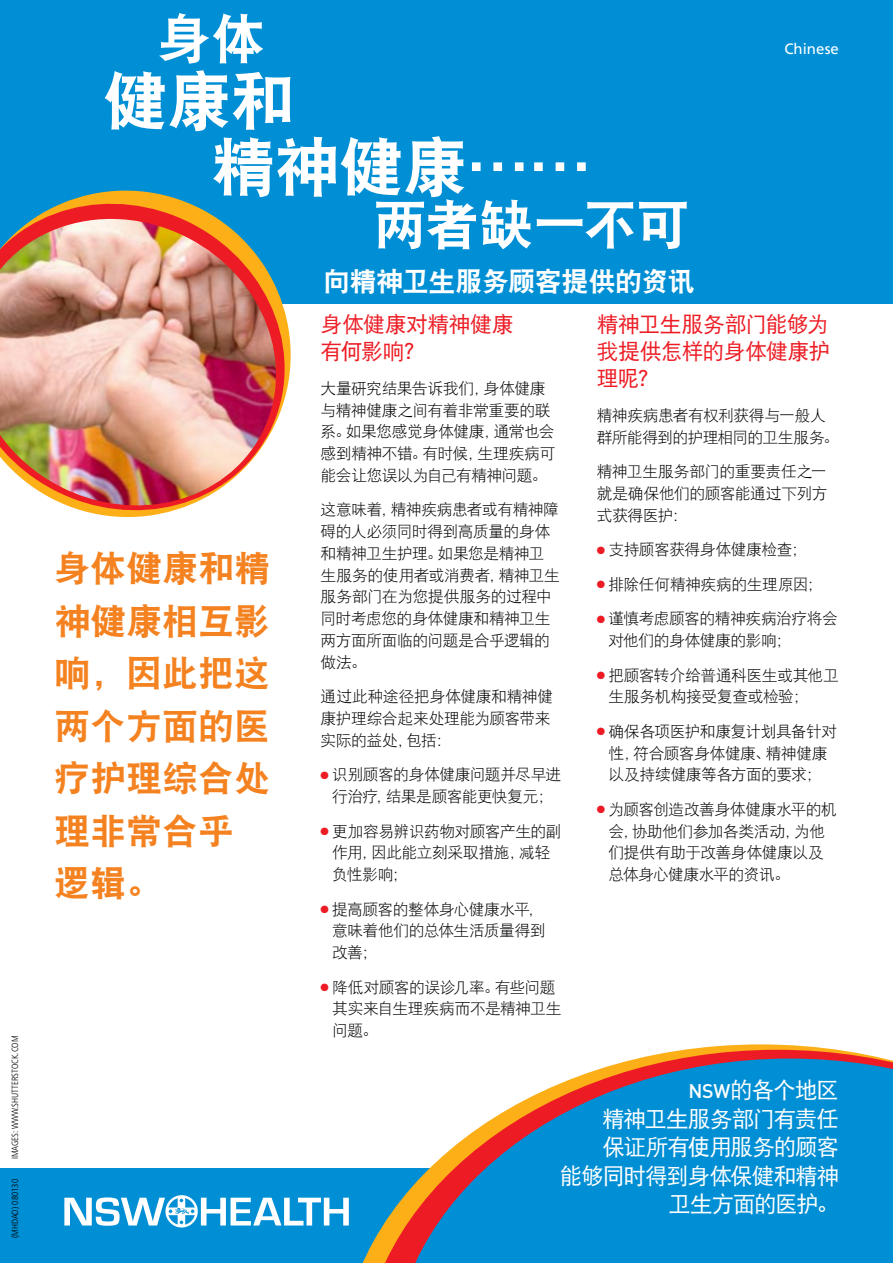
<style>
.page{position:relative;width:893px;height:1263px;background:#008fd4}
.page>*{position:absolute;margin:0;border:0;box-sizing:border-box;transform-origin:0 0}
.t1{font:64.5px/66px "DFP Hei W9";letter-spacing:-.01em;color:#fff}
.t2{font:54px "DFP Hei W9";letter-spacing:-.01em;color:#fff}
.t3{font:36px/52.5px "DFP Hei W9";color:#f58220}
.t4{font:27px "DFP Hei W9";letter-spacing:-.02em;color:#fff}
.t5{font:22.5px/28.5px "DFP Hei W5";letter-spacing:-.045em;color:#fff;text-align:right}
.t6{font:21.75px/27px "DFP Hei W5";letter-spacing:-.025em;color:#ed1c24}
.t7{font:15.75px/21.8px "DFP Hei W3";letter-spacing:-.03em;color:#000}
.t8{font:15px "Frutiger";letter-spacing:.005em;color:#fff}
.t9{font:300 condensed 9px "Frutiger";color:#000}
.s1{color:#ed1c24}
.s2{font-family:"DIN Medium Alternate";font-size:19.5px}
</style>
<div class="page">
<div style="left:0;top:305px;width:893px;height:863px;background:#fff"></div>
<div style="left:165px;top:1195px;width:33px;height:32px;border:2px solid #fff;border-radius:50%"></div>
<svg style="left:64px;top:1196px;width:276px;height:30px"></svg>
<svg style="left:340px;top:1044px;width:498px;height:182px"></svg>
<svg style="left:360px;top:1050px;width:521px;height:213px"></svg>
<svg style="left:392px;top:1058px;width:501px;height:205px;fill:#008fd4"></svg>
<svg style="left:74px;top:190px;width:233px;height:115px"></svg>
<svg style="left:33px;top:199px;width:264px;height:318px"></svg>
<img style="left:0;top:219px;width:297px;height:292px">
<p class="t9" style="left:10px;top:1159px;width:125px;rotate:-90deg">IMAGES: WWW.SHUTTERSTOCK.COM</p>
<p class="t9" style="left:10px;top:1238px;width:61px;rotate:-90deg">(MHDAO) 080130</p>
<h2 class="t2" style="left:157px;top:9px;width:110px">身体</h2>
<h1 class="t1" style="left:211px;top:67px;width:383px;text-indent:-108px">健康和<br>精神健康……</h1>
<h2 class="t2" style="left:373px;top:195px;width:319px">两者缺一不可</h2>
<h3 class="t4" style="left:323px;top:266px;width:373px">向精神卫生服务顾客提供的资讯</h3>
<p class="t8" style="left:784px;top:40px;width:56px">Chinese</p>
<h3 class="t3" style="left:54px;top:541px;width:217px">身体健康和精神健康相互影响，因此把这两个方面的医疗护理综合处理非常合乎逻辑。</h3>
<h3 class="t6" style="left:321px;top:311px;width:194px">身体健康对精神健康有何影响？</h3>
<p class="t7" style="left:321px;top:377px;width:236px">大量研究结果告诉我们，身体健康与精神健康之间有着非常重要的联系。如果您感觉身体健康，通常也会感到精神不错。有时候，生理疾病可能会让您误以为自己有精神问题。</p>
<p class="t7" style="left:321px;top:499px;width:241px">这意味着，精神疾病患者或有精神障碍的人必须同时得到高质量的身体和精神卫生护理。如果您是精神卫生服务的使用者或消费者，精神卫生服务部门在为您提供服务的过程中同时考虑您的身体健康和精神卫生两方面所面临的问题是合乎逻辑的做法。</p>
<p class="t7" style="left:321px;top:685px;width:234px">通过此种途径把身体健康和精神健康护理综合起来处理能为顾客带来实际的益处，包括：</p>
<p class="t7" style="left:321px;top:763px;width:242px;text-align:center"><span class="s1">●</span> 识别顾客的身体健康问题并尽早进行治疗，结果是顾客能更快复元；</p>
<p class="t7" style="left:332px;top:820px;width:231px;text-indent:-12px"><span class="s1">●</span> 更加容易辨识药物对顾客产生的副作用，因此能立刻采取措施，减轻负性影响；</p>
<p class="t7" style="left:332px;top:898px;width:215px;text-indent:-12px"><span class="s1">●</span> 提高顾客的整体身心健康水平，意味着他们的总体生活质量得到改善；</p>
<p class="t7" style="left:332px;top:976px;width:231px;text-indent:-12px"><span class="s1">●</span> 降低对顾客的误诊几率。有些问题其实来自生理疾病而不是精神卫生问题。</p>
<h3 class="t6" style="left:597px;top:311px;width:235px;text-align:justify">精神卫生服务部门能够为我提供怎样的身体健康护理呢？</h3>
<p class="t7" style="left:597px;top:404px;width:244px">精神疾病患者有权利获得与一般人群所能得到的护理相同的卫生服务。</p>
<p class="t7" style="left:597px;top:460px;width:232px;text-align:justify">精神卫生服务部门的重要责任之一就是确保他们的顾客能通过下列方式获得医护：</p>
<p class="t7" style="left:597px;top:538px;width:212px"><span class="s1">●</span> 支持顾客获得身体健康检查；</p>
<p class="t7" style="left:597px;top:573px;width:227px"><span class="s1">●</span> 排除任何精神疾病的生理原因；</p>
<p class="t7" style="left:608px;top:607px;width:231px;text-indent:-12px"><span class="s1">●</span> 谨慎考虑顾客的精神疾病治疗将会对他们的身体健康的影响；</p>
<p class="t7" style="left:608px;top:664px;width:232px;text-indent:-12px"><span class="s1">●</span> 把顾客转介给普通科医生或其他卫生服务机构接受复查或检验；</p>
<p class="t7" style="left:597px;top:720px;width:242px;text-align:center"><span class="s1">●</span> 确保各项医护和康复计划具备针对性，符合顾客身体健康、精神健康<br>以及持续健康等各方面的要求；</p>
<p class="t7" style="left:608px;top:798px;width:230px;text-indent:-12px"><span class="s1">●</span> 为顾客创造改善身体健康水平的机会，协助他们参加各类活动，为他们提供有助于改善身体健康以及总体身心健康水平的资讯。</p>
<h3 class="t5" style="left:560px;top:1075px;width:281px"><span class="s2">NSW</span>的各个地区<br>精神卫生服务部门有责任<br>保证所有使用服务的顾客<br>能够同时得到身体保健和精神卫生方面的医护。</h3>
</div>
